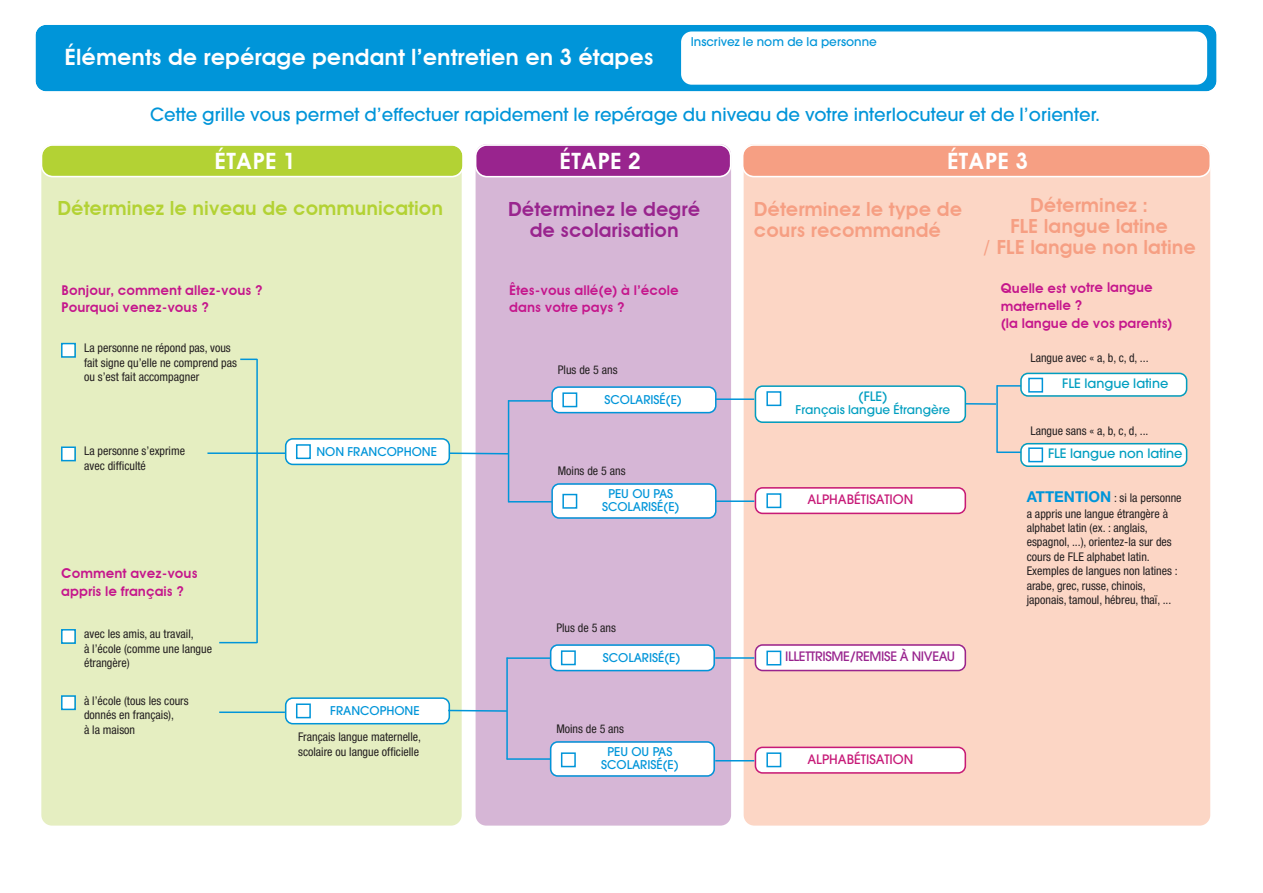
<style>
.page{position:relative;width:1263px;height:893px;background:#fff}
.page>*{position:absolute;margin:0;border:0;box-sizing:border-box;transform-origin:0 0}
.t1{font:600 22.5px "Avant Garde";color:#fff}
.t2{font:600 19.5px/21px "Avant Garde";color:#f69f83}
.t3{font:600 19.5px "Avant Garde";color:#b3d234}
.t4{font:600 19.5px/21px "Avant Garde";color:#99248e;text-align:center}
.t5{font:500 18px "Avant Garde";color:#0095d9}
.t6{font:600 13.5px/17.9px "Avant Garde";color:#c5168c}
.t7{font:500 12.9px "Avant Garde";color:#009ec0}
.t8{font:500 12.9px "Avant Garde";color:#c71a78}
.t9{font:500 12.9px "Avant Garde";letter-spacing:-.025em;color:#99248e}
.t10{font:condensed 12px/14.4px "Helvetica Neue LT Std";color:#231f20}
.t11{font:500 12px/13.5px "Avant Garde";color:#0095d9;text-align:center}
.t12{font:500 12px "Avant Garde";color:#009ec0}
.s1{font-family:"Lucida Grande";font-stretch:normal}
.s2{font-weight:700;font-stretch:normal;font-size:15px;color:#0095d9}
</style>
<div class="page">
<div style="left:35px;top:25px;width:1182px;height:67px;background:#0095d9"></div>
<div style="left:681px;top:32px;width:526px;height:53px;background:#fff;border-radius:11px"></div>
<div style="left:744px;top:144px;width:466px;height:682px;background:#fcd6c5;border-radius:11px"></div>
<div style="left:476px;top:144px;width:255px;height:682px;background:#d6b6d6;border-radius:11px"></div>
<div style="left:41px;top:145px;width:421px;height:681px;background:#e5eec1;border-radius:11px"></div>
<svg style="left:41px;top:145px;width:422px;height:32px;background:#b8d543"></svg>
<svg style="left:475px;top:144px;width:256px;height:33px;background:#a33b9a"></svg>
<svg style="left:743px;top:144px;width:468px;height:33px;background:#f6a88e"></svg>
<svg style="left:755px;top:385px;width:211px;height:38px;background:#e7f4f7"></svg>
<svg style="left:755px;top:487px;width:211px;height:27px;background:#f7e2ed"></svg>
<svg style="left:755px;top:644px;width:211px;height:27px;background:#f2e4f0"></svg>
<div style="left:63px;top:344px;width:11px;height:12px;background:#fff"></div>
<div style="left:61px;top:343px;width:15px;height:15px;border:2px solid #0095d9"></div>
<div style="left:63px;top:448px;width:11px;height:12px;background:#fff"></div>
<div style="left:61px;top:446px;width:15px;height:15px;border:2px solid #0095d9"></div>
<div style="left:63px;top:630px;width:11px;height:12px;background:#fff"></div>
<div style="left:61px;top:629px;width:15px;height:15px;border:2px solid #0095d9"></div>
<div style="left:63px;top:697px;width:11px;height:12px;background:#fff"></div>
<div style="left:61px;top:695px;width:15px;height:15px;border:2px solid #0095d9"></div>
<hr style="left:256px;top:359px;width:2px;height:284px;background:#0095d9">
<svg style="left:240px;top:359px;width:16px;height:1px"></svg>
<hr style="left:207px;top:452px;width:79px;height:2px;background:#0095d9">
<hr style="left:219px;top:642px;width:38px;height:1px;background:#0095d9">
<hr style="left:219px;top:711px;width:66px;height:2px;background:#0095d9">
<svg style="left:551px;top:386px;width:165px;height:27px;background:#e0f0f9"></svg>
<div style="left:562px;top:392px;width:15px;height:15px;border:2px solid #0095d9"></div>
<svg style="left:551px;top:483px;width:165px;height:36px;background:#e4f1f9"></svg>
<div style="left:562px;top:494px;width:15px;height:15px;border:2px solid #0095d9"></div>
<svg style="left:550px;top:644px;width:165px;height:27px;background:#e0f0f9"></svg>
<div style="left:561px;top:650px;width:15px;height:15px;border:2px solid #0095d9"></div>
<svg style="left:550px;top:741px;width:165px;height:36px;background:#e4f1f9"></svg>
<div style="left:561px;top:752px;width:15px;height:15px;border:2px solid #0095d9"></div>
<svg style="left:285px;top:438px;width:225px;height:27px"></svg>
<hr style="left:508px;top:400px;width:1px;height:102px;background:#0095d9">
<hr style="left:508px;top:400px;width:44px;height:2px;background:#0095d9">
<hr style="left:508px;top:501px;width:44px;height:1px;background:#0095d9">
<svg style="left:285px;top:697px;width:221px;height:27px"></svg>
<hr style="left:506px;top:657px;width:2px;height:102px;background:#0095d9">
<hr style="left:507px;top:657px;width:43px;height:2px;background:#0095d9">
<hr style="left:507px;top:758px;width:43px;height:2px;background:#0095d9">
<svg style="left:755px;top:747px;width:211px;height:27px;background:#f8e4ee"></svg>
<div style="left:766px;top:752px;width:15px;height:15px;border:2px solid #0095d9"></div>
<div style="left:766px;top:651px;width:15px;height:14px;border:2px solid #0095d9"></div>
<div style="left:766px;top:493px;width:15px;height:15px;border:2px solid #0095d9"></div>
<div style="left:766px;top:391px;width:15px;height:15px;border:2px solid #0095d9"></div>
<svg style="left:1020px;top:373px;width:167px;height:24px;background:#def0f4"></svg>
<svg style="left:1020px;top:443px;width:167px;height:24px;background:#dbeff4"></svg>
<div style="left:1028px;top:378px;width:15px;height:15px;border:2px solid #0095d9"></div>
<div style="left:1028px;top:447px;width:15px;height:15px;border:2px solid #0095d9"></div>
<hr style="left:966px;top:403px;width:30px;height:2px;background:#0095d9">
<hr style="left:996px;top:385px;width:2px;height:68px;background:#0095d9">
<hr style="left:997px;top:385px;width:24px;height:2px;background:#0095d9">
<hr style="left:997px;top:451px;width:24px;height:2px;background:#0095d9">
<hr style="left:715px;top:398px;width:39px;height:2px;background:#0095d9">
<hr style="left:715px;top:500px;width:39px;height:2px;background:#0095d9">
<hr style="left:715px;top:657px;width:39px;height:2px;background:#0095d9">
<hr style="left:715px;top:760px;width:39px;height:1px;background:#0095d9">
<h1 class="t1" style="left:65px;top:45px;width:591px">Éléments de repérage pendant l’entretien en 3 étapes</h1>
<p class="t11" style="left:691px;top:36px;width:188px">Inscrivez le nom de la personne</p>
<h3 class="t5" style="left:150px;top:108px;width:951px">Cette grille vous permet d’effectuer rapidement le repérage du niveau de votre interlocuteur et de l’orienter.</h3>
<h1 class="t1" style="left:215px;top:150px;width:83px">ÉTAPE 1</h1>
<h1 class="t1" style="left:560px;top:150px;width:83px">ÉTAPE 2</h1>
<h1 class="t1" style="left:947px;top:150px;width:83px">ÉTAPE 3</h1>
<h2 class="t3" style="left:58px;top:198px;width:387px">Déterminez le niveau de communication</h2>
<h2 class="t2" style="left:754px;top:200px;width:210px">Déterminez le type de cours recommandé</h2>
<h2 class="t2" style="left:982px;top:196px;width:215px;text-align:center">Déterminez :<br>FLE langue latine<br>/ FLE langue non latine</h2>
<h2 class="t4" style="left:508px;top:200px;width:193px">Déterminez le degré de scolarisation</h2>
<p class="t6" style="left:61px;top:281px;width:203px">Bonjour, comment allez-vous ?<br>Pourquoi venez-vous ?</p>
<p class="t10" style="left:84px;top:342px;width:155px">La personne ne répond pas, vous fait signe qu’elle ne comprend pas ou s’est fait accompagner</p>
<p class="t10" style="left:84px;top:445px;width:103px">La personne s’exprime avec difficulté</p>
<p class="t11" style="left:316px;top:446px;width:122px">NON FRANCOPHONE</p>
<p class="t6" style="left:61px;top:565px;width:138px">Comment avez-vous appris le français ?</p>
<p class="t10" style="left:84px;top:628px;width:129px">avec les amis, au travail,<br>à l’école (comme une langue étrangère)</p>
<p class="t10" style="left:84px;top:694px;width:106px">à l’école (tous les cours donnés en français),<br>à la maison</p>
<p class="t11" style="left:330px;top:705px;width:91px">FRANCOPHONE</p>
<p class="t10" style="left:298px;top:731px;width:124px">Franc<span class="s1">̧</span>ais langue maternelle, scolaire ou langue officielle</p>
<p class="t6" style="left:509px;top:281px;width:171px">Êtes-vous allé(e) à l’école dans votre pays ?</p>
<p class="t10" style="left:558px;top:363px;width:61px">Plus de 5 ans</p>
<p class="t11" style="left:604px;top:394px;width:79px">SCOLARISÉ(E)</p>
<p class="t10" style="left:558px;top:464px;width:69px">Moins de 5 ans</p>
<p class="t11" style="left:602px;top:488px;width:79px">PEU OU PAS<br>SCOLARISÉ(E)</p>
<p class="t10" style="left:556px;top:621px;width:61px">Plus de 5 ans</p>
<p class="t11" style="left:603px;top:652px;width:79px">SCOLARISÉ(E)</p>
<p class="t10" style="left:556px;top:722px;width:69px">Moins de 5 ans</p>
<p class="t11" style="left:601px;top:746px;width:79px">PEU OU PAS<br>SCOLARISÉ(E)</p>
<p class="t7" style="left:858px;top:391px;width:31px">(FLE)</p>
<p class="t12" style="left:796px;top:405px;width:156px">Français langue Étrangère</p>
<p class="t8" style="left:807px;top:495px;width:107px">ALPHABÉTISATION</p>
<p class="t9" style="left:785px;top:652px;width:171px">ILLETTRISME/REMISE À NIVEAU</p>
<p class="t8" style="left:807px;top:754px;width:107px">ALPHABÉTISATION</p>
<p class="t6" style="left:1000px;top:279px;width:174px">Quelle est votre langue maternelle ?<br>(la langue de vos parents)</p>
<p class="t10" style="left:1030px;top:351px;width:120px">Langue avec « a, b, c, d, ...</p>
<p class="t7" style="left:1062px;top:378px;width:108px">FLE langue latine</p>
<p class="t10" style="left:1030px;top:424px;width:120px">Langue sans « a, b, c, d, ...</p>
<p class="t7" style="left:1048px;top:449px;width:136px">FLE langue non latine</p>
<p class="t10" style="left:1027px;top:490px;width:156px;line-height:15.9px"><span class="s2">ATTENTION</span> : si la personne a appris une langue étrangère à</p>
<p class="t10" style="left:1027px;top:521px;width:153px">alphabet latin (ex. : anglais, espagnol, ...), orientez-la sur des cours de FLE alphabet latin.<br>Exemples de langues non latines : arabe, grec, russe, chinois, japonais, tamoul, hébreu, thaï, ...</p>
</div>
